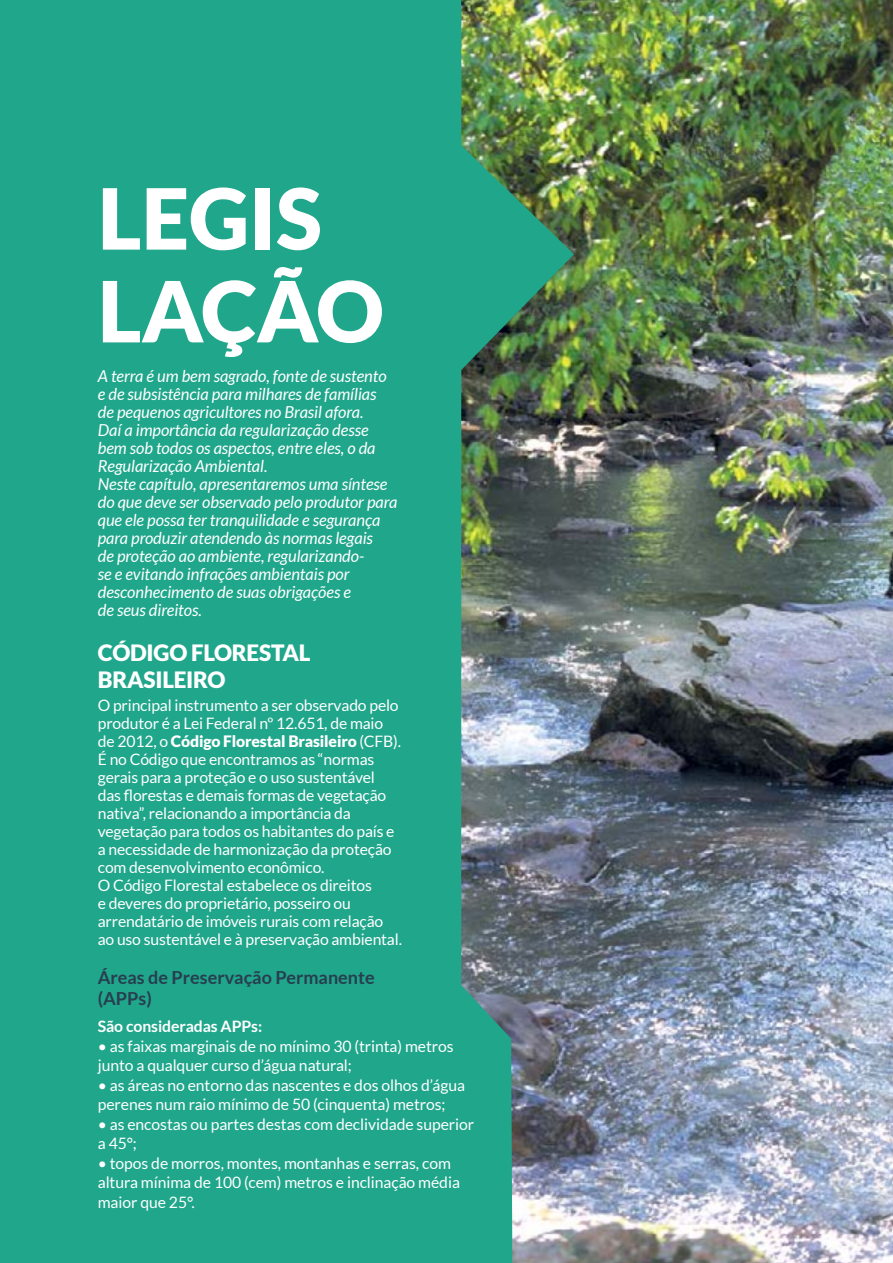
<style>
.page{position:relative;width:893px;height:1263px;background:#20a68b}
.page>*{position:absolute;margin:0;border:0;box-sizing:border-box;transform-origin:0 0}
.t1{font:900 84.3px/92.7px "Lato";color:#fff}
.t2{font:900 22.5px "Lato";letter-spacing:-.01em;color:#fff}
.t3{font:700 18px/21px "Lato";color:#273e4f}
.t4{font:italic 16.5px/18px "Lato";letter-spacing:-.005em;color:#fff}
.t5{font:15.75px/18px "Lato";letter-spacing:-.01em;color:#fff}
.t6{font:700 15.75px "Lato";letter-spacing:-.005em;color:#fff}
.s1{font-weight:900}
</style>
<div class="page">
<img style="left:461px;top:0;width:432px;height:1263px">
<img style="left:461px;top:144px;width:113px;height:227px">
<h1 class="t1" style="left:98px;top:171px;width:287px">LEGIS<br>LAÇÃO</h1>
<p class="t4" style="left:98px;top:367px;width:301px">A terra é um bem sagrado, fonte de sustento e de subsistência para milhares de famílias<br>de pequenos agricultores no Brasil afora.<br>Daí a importância da regularização desse bem sob todos os aspectos, entre eles, o da Regularização Ambiental.<br>Neste capítulo, apresentaremos uma síntese do que deve ser observado pelo produtor para que ele possa ter tranquilidade e segurança para produzir atendendo às normas legais<br>de proteção ao ambiente, regularizando-<br>se e evitando infrações ambientais por desconhecimento de suas obrigações e<br>de seus direitos.</p>
<h2 class="t2" style="left:98px;top:640px;width:48px">Código</h2>
<h2 class="t2" style="left:191px;top:640px;width:27px">Florestal</h2>
<h2 class="t2" style="left:98px;top:667px;width:28px">Brasileiro</h2>
<p class="t5" style="left:98px;top:696px;width:306px">O principal instrumento a ser observado pelo produtor é a Lei Federal nº 12.651, de maio de 2012, o <span class="s1">Código Florestal Brasileiro</span> (CFB).<br>É no Código que encontramos as “normas gerais para a proteção e o uso sustentável das florestas e demais formas de vegetação nativa”, relacionando a importância da vegetação para todos os habitantes do país e a necessidade de harmonização da proteção com desenvolvimento econômico.<br>O Código Florestal estabelece os direitos<br>e deveres do proprietário, posseiro ou arrendatário de imóveis rurais com relação ao uso sustentável e à preservação ambiental.</p>
<p class="t3" style="left:98px;top:966px;width:278px">Áreas de Preservação Permanente (APPs)</p>
<p class="t6" style="left:98px;top:1017px;width:166px">São consideradas APPs:</p>
<p class="t5" style="left:98px;top:1036px;width:357px;line-height:19.5px">• as faixas marginais de no mínimo 30 (trinta) metros junto a qualquer curso d’água natural;</p>
<p class="t5" style="left:98px;top:1075px;width:369px;line-height:19.5px">• as áreas no entorno das nascentes e dos olhos d’água perenes num raio mínimo de 50 (cinquenta) metros;</p>
<p class="t5" style="left:98px;top:1114px;width:378px;line-height:19.5px">• as encostas ou partes destas com declividade superior a 45°;</p>
<p class="t5" style="left:98px;top:1153px;width:364px;line-height:19.5px">• topos de morros, montes, montanhas e serras, com altura mínima de 100 (cem) metros e inclinação média maior que 25°.</p>
</div>
